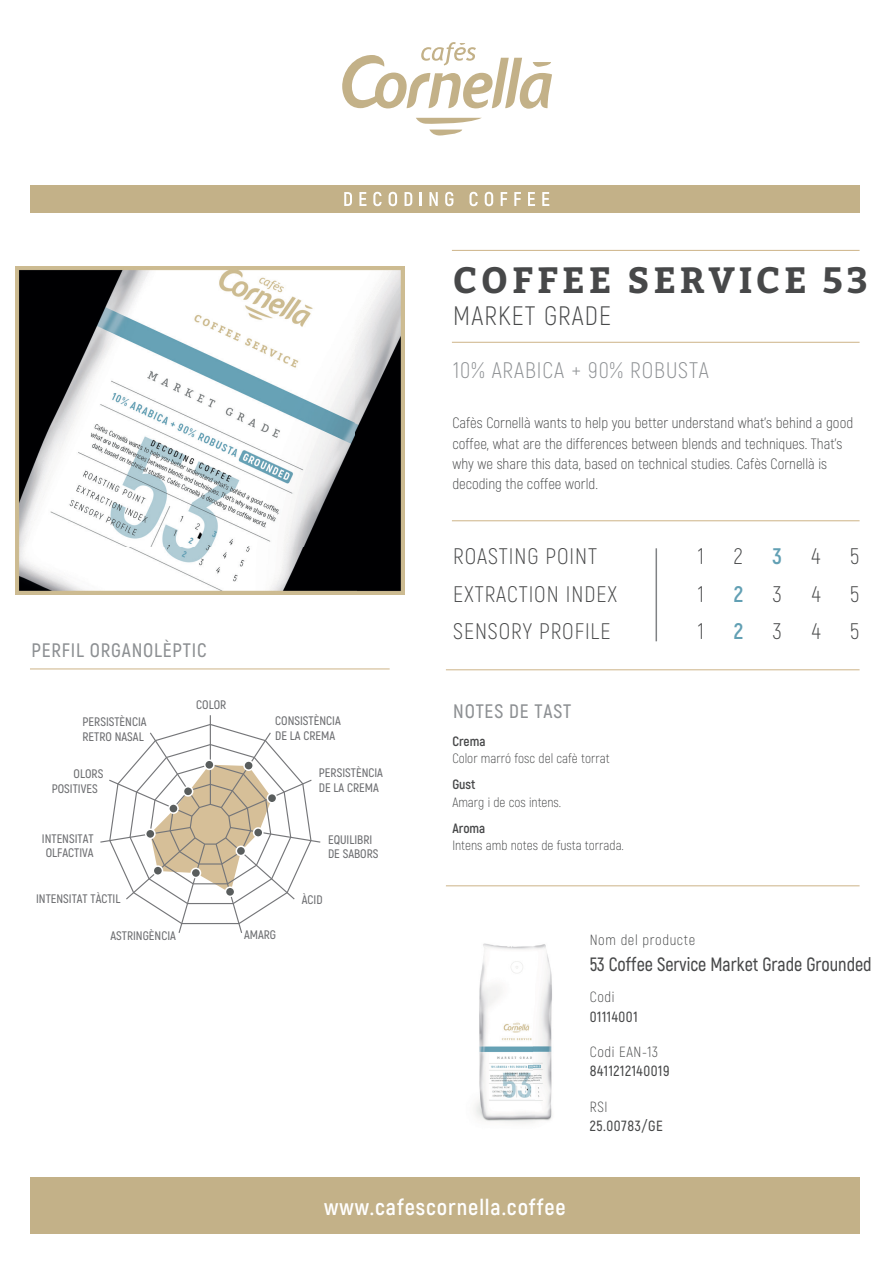
<style>
.page{position:relative;width:893px;height:1263px;background:#fff}
.page>*{position:absolute;margin:0;border:0;box-sizing:border-box;transform-origin:0 0}
.t1{font:700 36.45px "Bitter";letter-spacing:.105em;color:#474849}
.t2{font:300 26.7px "Akrobat";letter-spacing:.04em;color:#474849}
.t3{font:300 22.5px/36.8px "Akrobat";letter-spacing:.04em;color:#474849}
.t4{font:700 22.5px "Akrobat";letter-spacing:.04em;color:#fff}
.t5{font:300 22.5px "Akrobat";letter-spacing:.04em;color:#8d9093}
.t6{font:700 22.5px "Akrobat";color:#62a0b4}
.t7{font:600 19.5px "Akrobat";letter-spacing:.04em;color:#8d9093}
.t8{font:600 19.2px "Akrobat";color:#474849;scale:.94 1}
.t9{font:300 15px/20.2px "Akrobat";color:#474849}
.t10{font:600 14.7px "Akrobat";letter-spacing:.04em;color:#474849}
.t11{font:300 14.7px "Akrobat";letter-spacing:.04em;color:#474849}
.t12{font:300 13.5px "Akrobat";color:#474849}
.t13{font:700 13.5px "Akrobat";color:#474849}
.t14{font:600 12.3px/14.9px "Akrobat";color:#6c6d70}
</style>
<div class="page">
<img style="left:15px;top:266px;width:390px;height:329px">
<svg style="left:342px;top:42px;width:210px;height:93px"></svg>
<div style="left:30px;top:185px;width:830px;height:28px;background:#c3b188"></div>
<svg style="left:344px;top:192px;width:8px;height:14px"></svg>
<svg style="left:359px;top:192px;width:7px;height:14px"></svg>
<svg style="left:373px;top:192px;width:9px;height:14px"></svg>
<svg style="left:389px;top:192px;width:8px;height:14px"></svg>
<svg style="left:405px;top:192px;width:7px;height:14px"></svg>
<svg style="left:420px;top:192px;width:2px;height:14px"></svg>
<svg style="left:429px;top:192px;width:9px;height:14px"></svg>
<svg style="left:445px;top:192px;width:8px;height:14px"></svg>
<svg style="left:469px;top:192px;width:9px;height:14px"></svg>
<svg style="left:485px;top:192px;width:8px;height:14px"></svg>
<svg style="left:501px;top:192px;width:6px;height:14px"></svg>
<svg style="left:514px;top:192px;width:7px;height:14px"></svg>
<svg style="left:528px;top:192px;width:7px;height:14px"></svg>
<svg style="left:542px;top:192px;width:7px;height:14px"></svg>
<hr style="left:30px;top:668px;width:360px;height:1px;background:#cdb387">
<div style="left:30px;top:1177px;width:830px;height:56px;background:#c3b188"></div>
<img style="left:475px;top:943px;width:77px;height:181px">
<hr style="left:452px;top:250px;width:408px;height:1px;background:#cdb387">
<hr style="left:452px;top:342px;width:408px;height:1px;background:#cdb387">
<hr style="left:452px;top:520px;width:408px;height:1px;background:#cdb387">
<hr style="left:656px;top:548px;width:1px;height:93px;background:#808285">
<hr style="left:446px;top:669px;width:414px;height:1px;background:#cdb387">
<hr style="left:446px;top:885px;width:414px;height:1px;background:#cdb387">
<hr style="left:210px;top:715px;width:1px;height:89px;background:#757679">
<svg style="left:100px;top:723px;width:221px;height:210px"></svg>
<div style="left:205px;top:760px;width:9px;height:9px;background:#595d5d;border-radius:50%"></div>
<div style="left:204px;top:759px;width:11px;height:11px;border:2px solid #fff;border-radius:50%"></div>
<div style="left:244px;top:761px;width:9px;height:9px;background:#595d5d;border-radius:50%"></div>
<div style="left:243px;top:760px;width:11px;height:11px;border:2px solid #fff;border-radius:50%"></div>
<div style="left:267px;top:793px;width:10px;height:10px;background:#595d5d;border-radius:50%"></div>
<div style="left:267px;top:793px;width:10px;height:10px;border:2px solid #fff;border-radius:50%"></div>
<div style="left:254px;top:828px;width:9px;height:9px;background:#595d5d;border-radius:50%"></div>
<div style="left:253px;top:827px;width:11px;height:11px;border:2px solid #fff;border-radius:50%"></div>
<div style="left:236px;top:846px;width:10px;height:9px;background:#595d5d;border-radius:50%"></div>
<div style="left:236px;top:845px;width:10px;height:11px;border:2px solid #fff;border-radius:50%"></div>
<div style="left:225px;top:887px;width:10px;height:9px;background:#595d5d;border-radius:50%"></div>
<div style="left:225px;top:886px;width:10px;height:11px;border:2px solid #fff;border-radius:50%"></div>
<div style="left:191px;top:868px;width:9px;height:9px;background:#595d5d;border-radius:50%"></div>
<div style="left:191px;top:867px;width:10px;height:11px;border:2px solid #fff;border-radius:50%"></div>
<div style="left:153px;top:866px;width:9px;height:9px;background:#595d5d;border-radius:50%"></div>
<div style="left:152px;top:865px;width:11px;height:11px;border:2px solid #fff;border-radius:50%"></div>
<div style="left:146px;top:829px;width:9px;height:9px;background:#595d5d;border-radius:50%"></div>
<div style="left:145px;top:828px;width:11px;height:11px;border:2px solid #fff;border-radius:50%"></div>
<div style="left:169px;top:804px;width:9px;height:9px;background:#595d5d;border-radius:50%"></div>
<div style="left:168px;top:803px;width:11px;height:11px;border:2px solid #fff;border-radius:50%"></div>
<div style="left:183px;top:787px;width:10px;height:9px;background:#595d5d;border-radius:50%"></div>
<div style="left:183px;top:786px;width:10px;height:11px;border:2px solid #fff;border-radius:50%"></div>
<h1 class="t1" style="left:453px;top:258px;width:417px">COFFEE SERVICE 53</h1>
<h2 class="t2" style="left:453px;top:300px;width:159px">MARKET GRADE</h2>
<h3 class="t5" style="left:453px;top:357px;width:257px">10% ARABICA + 90% ROBUSTA</h3>
<h3 class="t7" style="left:31px;top:638px;width:177px">PERFIL ORGANOLÈPTIC</h3>
<p class="t14" style="left:196px;top:697px;width:32px">COLOR</p>
<p class="t14" style="left:83px;top:714px;width:66px">PERSISTÈNCIA<br>RETRO NASAL</p>
<p class="t14" style="left:52px;top:767px;width:53px;line-height:14.4px;text-indent:22px">OLORS<br>POSITIVES</p>
<p class="t14" style="left:275px;top:713px;width:67px">CONSISTÈNCIA<br>DE LA CREMA</p>
<p class="t14" style="left:319px;top:765px;width:66px">PERSISTÈNCIA<br>DE LA CREMA</p>
<p class="t14" style="left:42px;top:831px;width:53px;line-height:14.4px;text-align:center">INTENSITAT<br>OLFACTIVA</p>
<p class="t14" style="left:328px;top:832px;width:52px;line-height:14.4px">EQUILIBRI<br>DE SABORS</p>
<p class="t14" style="left:36px;top:891px;width:86px">INTENSITAT TÀCTIL</p>
<p class="t14" style="left:302px;top:892px;width:22px">ÀCID</p>
<p class="t14" style="left:110px;top:928px;width:67px">ASTRINGÈNCIA</p>
<p class="t14" style="left:244px;top:927px;width:34px">AMARG</p>
<p class="t9" style="left:452px;top:413px;width:402px">Cafès Cornellà wants to help you better understand what’s behind a good coffee, what are the differences between blends and techniques. That’s why we share this data, based on technical studies. Cafès Cornellà is decoding the coffee world.</p>
<h3 class="t3" style="left:453px;top:538px;width:145px">ROASTING POINT</h3>
<h3 class="t3" style="left:453px;top:576px;width:165px">EXTRACTION INDEX<br>SENSORY PROFILE</h3>
<h3 class="t7" style="left:453px;top:699px;width:119px">NOTES DE TAST</h3>
<p class="t13" style="left:452px;top:733px;width:35px">Crema</p>
<p class="t12" style="left:452px;top:750px;width:159px">Color marró fosc del cafè torrat</p>
<p class="t13" style="left:452px;top:776px;width:25px">Gust</p>
<p class="t12" style="left:452px;top:794px;width:110px">Amarg i de cos intens.</p>
<p class="t13" style="left:452px;top:820px;width:35px">Aroma</p>
<p class="t12" style="left:452px;top:837px;width:173px">Intens amb notes de fusta torrada.</p>
<h3 class="t3" style="left:698px;top:538px;width:8px">1</h3>
<h3 class="t3" style="left:734px;top:538px;width:10px">2</h3>
<h3 class="t6" style="left:772px;top:542px;width:11px">3</h3>
<h3 class="t3" style="left:812px;top:538px;width:10px">4</h3>
<h3 class="t3" style="left:850px;top:538px;width:11px">5</h3>
<h3 class="t3" style="left:698px;top:576px;width:8px">1</h3>
<h3 class="t6" style="left:734px;top:581px;width:11px">2</h3>
<h3 class="t3" style="left:773px;top:576px;width:10px">3</h3>
<h3 class="t3" style="left:812px;top:576px;width:10px">4</h3>
<h3 class="t3" style="left:850px;top:576px;width:11px">5</h3>
<h3 class="t3" style="left:698px;top:613px;width:8px">1</h3>
<h3 class="t6" style="left:734px;top:617px;width:11px">2</h3>
<h3 class="t3" style="left:773px;top:613px;width:10px">3</h3>
<h3 class="t3" style="left:812px;top:613px;width:10px">4</h3>
<h3 class="t3" style="left:850px;top:613px;width:11px">5</h3>
<p class="t11" style="left:590px;top:931px;width:107px">Nom del producte</p>
<p class="t8" style="left:590px;top:952px;width:301px">53 Coffee Service Market Grade Grounded</p>
<p class="t11" style="left:590px;top:989px;width:26px">Codi</p>
<p class="t10" style="left:590px;top:1008px;width:49px">01114001</p>
<p class="t11" style="left:590px;top:1043px;width:70px">Codi EAN-13</p>
<p class="t10" style="left:590px;top:1062px;width:81px">8411212140019</p>
<p class="t11" style="left:590px;top:1098px;width:19px">RSI</p>
<p class="t10" style="left:590px;top:1117px;width:75px">25.00783/GE</p>
<h3 class="t4" style="left:324px;top:1193px;width:243px">www.cafescornella.coffee</h3>
</div>
